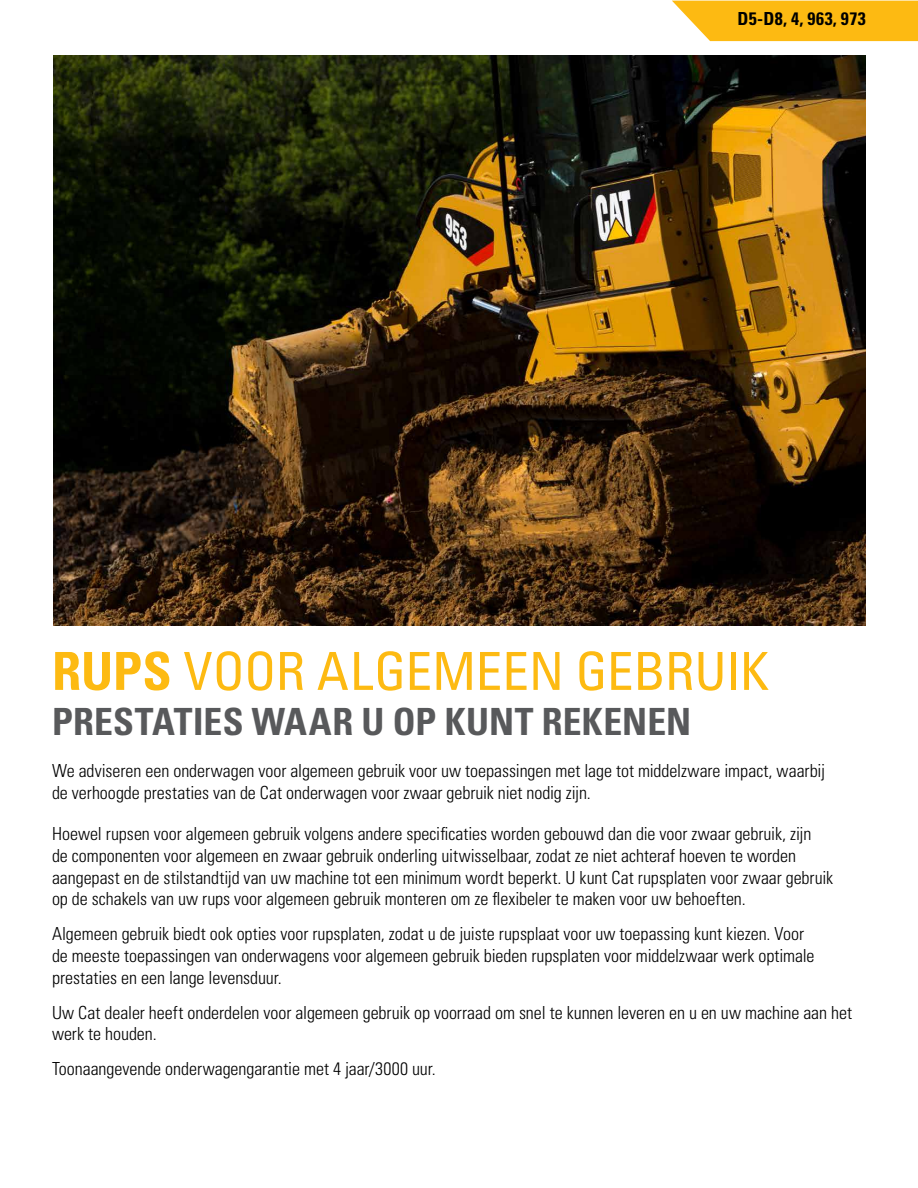
<style>
.page{position:relative;width:918px;height:1188px;background:#fff}
.page>*{position:absolute;margin:0;border:0;box-sizing:border-box;transform-origin:0 0}
.t1{font:condensed 52.5px "Univers LT Std";color:#fdba12}
.t2{font:700 condensed 37.5px "Univers LT Std";letter-spacing:.005em;color:#58595b}
.Copy{font:300 condensed 18px/21.6px "Univers LT Std";letter-spacing:-.005em;color:#000}
.t3{font:700 condensed 18px "Univers LT Std";letter-spacing:.025em;color:#000}
.s1{font-weight:700}
</style>
<div class="page">
<svg style="left:672px;top:1px;width:246px;height:40px;background:#fdbf24"></svg>
<img style="left:54px;top:55px;width:812px;height:570px">
<p class="t3" style="left:738px;top:8px;width:130px">D5-D8, 4, 963, 973</p>
<p class="t1" style="left:52px;top:638px;width:719px"><span class="s1">RUPS</span> VOOR ALGEMEEN GEBRUIK</p>
<p class="t2" style="left:52px;top:699px;width:641px">PRESTATIES WAAR U OP KUNT REKENEN</p>
<p class="Copy" style="left:52px;top:760px;width:774px">We adviseren een onderwagen voor algemeen gebruik voor uw toepassingen met lage tot middelzware impact, waarbij de verhoogde prestaties van de Cat onderwagen voor zwaar gebruik niet nodig zijn.</p>
<p class="Copy" style="left:52px;top:823px;width:783px">Hoewel rupsen voor algemeen gebruik volgens andere specificaties worden gebouwd dan die voor zwaar gebruik, zijn<br>de componenten voor algemeen en zwaar gebruik onderling uitwisselbaar, zodat ze niet achteraf hoeven te worden aangepast en de stilstandtijd van uw machine tot een minimum wordt beperkt. U kunt Cat rupsplaten voor zwaar gebruik op de schakels van uw rups voor algemeen gebruik monteren om ze flexibeler te maken voor uw behoeften.</p>
<p class="Copy" style="left:52px;top:923px;width:764px">Algemeen gebruik biedt ook opties voor rupsplaten, zodat u de juiste rupsplaat voor uw toepassing kunt kiezen. Voor de meeste toepassingen van onderwagens voor algemeen gebruik bieden rupsplaten voor middelzwaar werk optimale prestaties en een lange levensduur.</p>
<p class="Copy" style="left:52px;top:1001px;width:802px">Uw Cat dealer heeft onderdelen voor algemeen gebruik op voorraad om snel te kunnen leveren en u en uw machine aan het werk te houden.</p>
<p class="Copy" style="left:52px;top:1058px;width:385px">Toonaangevende onderwagengarantie met 4 jaar/3000 uur.</p>
</div>
